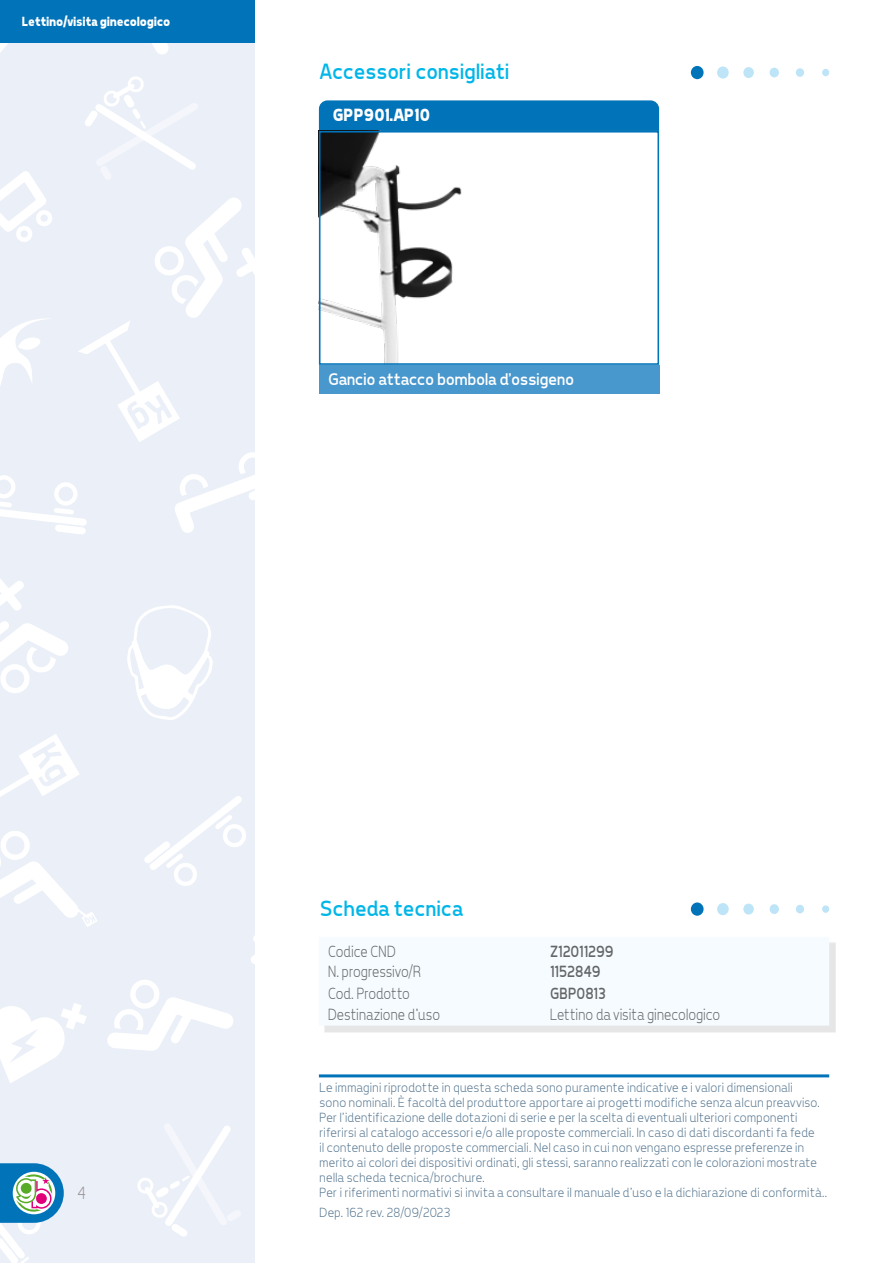
<style>
.page{position:relative;width:893px;height:1263px;background:#fff}
.page>*{position:absolute;margin:0;border:0;box-sizing:border-box;transform-origin:0 0}
.t1{font:22.5px "Tepeno Sans";color:#00b6e8}
.t2{font:700 18px "Tepeno Sans";color:#fff}
.t3{font:300 18px "Tepeno Sans";color:#989191;scale:.9 1}
.t4{font:17.25px "Tepeno Sans";letter-spacing:-.01em;color:#fff}
.t5{font:300 16.5px "Tepeno Sans";letter-spacing:.005em;color:#646567;scale:.9 1}
.t6{font:16.5px "Tepeno Sans";letter-spacing:.005em;color:#646567;scale:.9 1}
.t7{font:300 13.5px/15px "Tepeno Sans";letter-spacing:.015em;color:#557690}
.t8{font:700 13.5px "Tepeno Sans";letter-spacing:-.02em;color:#fff}
</style>
<div class="page">
<div style="left:0;top:0;width:255px;height:1263px;background:#eaeff8"></div>
<svg style="left:152px;top:43px;width:17px;height:12px"></svg>
<svg style="left:107px;top:980px;width:126px;height:71px"></svg>
<svg style="left:144px;top:796px;width:102px;height:90px"></svg>
<svg style="left:0;top:579px;width:68px;height:114px"></svg>
<svg style="left:0;top:171px;width:52px;height:71px"></svg>
<svg style="left:0;top:318px;width:49px;height:67px"></svg>
<svg style="left:0;top:475px;width:87px;height:59px"></svg>
<svg style="left:0;top:734px;width:97px;height:193px"></svg>
<svg style="left:137px;top:1126px;width:94px;height:111px"></svg>
<svg style="left:175px;top:452px;width:80px;height:81px"></svg>
<svg style="left:0;top:43px;width:8px;height:10px"></svg>
<svg style="left:251px;top:936px;width:4px;height:28px"></svg>
<svg style="left:78px;top:76px;width:177px;height:366px"></svg>
<svg style="left:0;top:1003px;width:87px;height:80px"></svg>
<svg style="left:127px;top:605px;width:86px;height:115px"></svg>
<div style="left:0;top:0;width:255px;height:43px;background:#0073b9"></div>
<svg style="left:0;top:1163px;width:64px;height:100px"></svg>
<hr style="left:319px;top:1074px;width:510px;height:3px;background:#0073b9">
<div style="left:822px;top:905px;width:7px;height:8px;background:#bde4f7;border-radius:50%"></div>
<div style="left:796px;top:905px;width:8px;height:8px;background:#bde4f7;border-radius:50%"></div>
<div style="left:769px;top:904px;width:10px;height:10px;background:#bde4f7;border-radius:50%"></div>
<div style="left:743px;top:903px;width:11px;height:12px;background:#bde4f7;border-radius:50%"></div>
<div style="left:717px;top:903px;width:12px;height:12px;background:#bde4f7;border-radius:50%"></div>
<div style="left:691px;top:902px;width:13px;height:14px;background:#0073b9;border-radius:50%"></div>
<div style="left:324px;top:943px;width:512px;height:90px;background:#e6e6e6"></div>
<div style="left:324px;top:943px;width:505px;height:83px;background:#f5fbfe"></div>
<div style="left:822px;top:69px;width:7px;height:7px;background:#bde4f7;border-radius:50%"></div>
<div style="left:796px;top:68px;width:8px;height:9px;background:#bde4f7;border-radius:50%"></div>
<div style="left:769px;top:68px;width:10px;height:9px;background:#bde4f7;border-radius:50%"></div>
<div style="left:743px;top:67px;width:11px;height:11px;background:#bde4f7;border-radius:50%"></div>
<div style="left:717px;top:66px;width:12px;height:13px;background:#bde4f7;border-radius:50%"></div>
<div style="left:691px;top:66px;width:13px;height:13px;background:#0073b9;border-radius:50%"></div>
<div style="left:319px;top:365px;width:340px;height:29px;background:#4897cd"></div>
<div style="left:319px;top:100px;width:340px;height:31px;background:#0073b9"></div>
<img style="left:322px;top:134px;width:140px;height:228px">
<div style="left:319px;top:131px;width:340px;height:234px;border:2px solid #0073b9"></div>
<p class="t8" style="left:21px;top:13px;width:150px">Lettino/visita ginecologico</p>
<h1 class="t1" style="left:319px;top:58px;width:191px">Accessori consigliati</h1>
<h2 class="t2" style="left:332px;top:105px;width:99px">GPP901.AP10</h2>
<p class="t4" style="left:327px;top:369px;width:247px">Gancio attacco bombola d’ossigeno</p>
<h2 class="t3" style="left:77px;top:1182px;width:11px">4</h2>
<h1 class="t1" style="left:319px;top:895px;width:144px">Scheda tecnica</h1>
<p class="t5" style="left:327px;top:941px;width:77px">Codice CND</p>
<p class="t6" style="left:549px;top:941px;width:72px">Z12011299</p>
<p class="t5" style="left:327px;top:962px;width:105px">N. progressivo/R</p>
<p class="t6" style="left:549px;top:962px;width:58px">1152849</p>
<p class="t5" style="left:327px;top:983px;width:92px">Cod. Prodotto</p>
<p class="t6" style="left:549px;top:983px;width:63px">GBP0813</p>
<p class="t5" style="left:327px;top:1004px;width:126px">Destinazione d’uso</p>
<p class="t5" style="left:549px;top:1004px;width:190px">Lettino da visita ginecologico</p>
<p class="t7" style="left:319px;top:1080px;width:509px">Le immagini riprodotte in questa scheda sono puramente indicative e i valori dimensionali<br>sono nominali. È facoltà del produttore apportare ai progetti modifiche senza alcun preavviso.<br>Per l’identificazione delle dotazioni di serie e per la scelta di eventuali ulteriori componenti riferirsi al catalogo accessori e/o alle proposte commerciali. In caso di dati discordanti fa fede<br>il contenuto delle proposte commerciali. Nel caso in cui non vengano espresse preferenze in merito ai colori dei dispositivi ordinati, gli stessi, saranno realizzati con le colorazioni mostrate nella scheda tecnica/brochure.<br>Per i riferimenti normativi si invita a consultare il manuale d’uso e la dichiarazione di conformità..</p>
<p class="t7" style="left:319px;top:1204px;width:132px">Dep. 162 rev. 28/09/2023</p>
</div>
